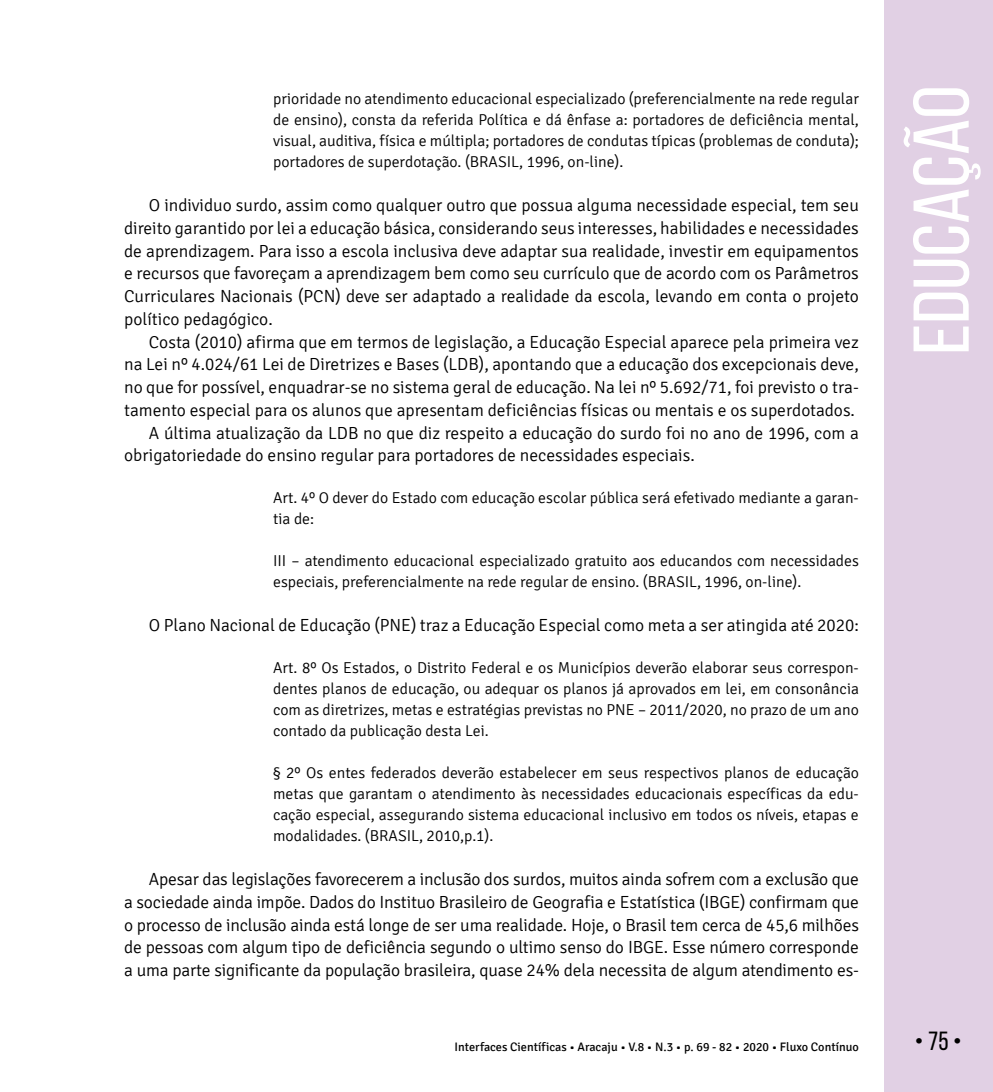
<style>
.page{position:relative;width:993px;height:1092px;background:#fff}
.page>*{position:absolute;margin:0;border:0;box-sizing:border-box;transform-origin:0 0}
.t1{font:78.75px "Bebas Neue";color:#fff;scale:1.09 1}
.t2{font:26.25px "Bebas Neue";color:#000}
.t3{font:300 17.5px/22.8px "Signika";color:#000;text-align:justify}
.t4{font:300 15.75px/21px "Signika";color:#000;text-align:justify}
.t5{font:12.25px "Signika";color:#000}
</style>
<div class="page">
<div style="left:883px;top:0;width:109px;height:1091px;background:#e1d0e4"></div>
<p class="t4" style="left:273px;top:89px;width:587px">prioridade no atendimento educacional especializado (preferencialmente na rede regular de ensino), consta da referida Política e dá ênfase a: portadores de deficiência mental, visual, auditiva, física e múltipla; portadores de condutas típicas (problemas de conduta); portadores de superdotação. (BRASIL, 1996, on-line).</p>
<p class="t3" style="left:124px;top:194px;width:736px;text-indent:25px">O individuo surdo, assim como qualquer outro que possua alguma necessidade especial, tem seu direito garantido por lei a educação básica, considerando seus interesses, habilidades e necessidades de aprendizagem. Para isso a escola inclusiva deve adaptar sua realidade, investir em equipamentos e recursos que favoreçam a aprendizagem bem como seu currículo que de acordo com os Parâmetros Curriculares Nacionais (PCN) deve ser adaptado a realidade da escola, levando em conta o projeto político pedagógico.</p>
<p class="t3" style="left:149px;top:330px;width:711px">Costa (2010) afirma que em termos de legislação, a Educação Especial aparece pela primeira vez</p>
<p class="t3" style="left:124px;top:353px;width:736px">na Lei nº 4.024/61 Lei de Diretrizes e Bases (LDB), apontando que a educação dos excepcionais deve,</p>
<p class="t3" style="left:124px;top:376px;width:736px">no que for possível, enquadrar-se no sistema geral de educação. Na lei nº 5.692/71, foi previsto o tra-</p>
<p class="t3" style="left:124px;top:399px;width:732px">tamento especial para os alunos que apresentam deficiências físicas ou mentais e os superdotados.</p>
<p class="t3" style="left:149px;top:421px;width:711px">A última atualização da LDB no que diz respeito a educação do surdo foi no ano de 1996, com a</p>
<p class="t3" style="left:124px;top:444px;width:572px">obrigatoriedade do ensino regular para portadores de necessidades especiais.</p>
<p class="t4" style="left:273px;top:488px;width:587px">Art. 4º O dever do Estado com educação escolar pública será efetivado mediante a garan&shy;tia de:</p>
<p class="t4" style="left:273px;top:551px;width:587px">III – atendimento educacional especializado gratuito aos educandos com necessidades especiais, preferencialmente na rede regular de ensino. (BRASIL, 1996, on-line).</p>
<p class="t3" style="left:149px;top:614px;width:711px">O Plano Nacional de Educação (PNE) traz a Educação Especial como meta a ser atingida até 2020:</p>
<p class="t4" style="left:273px;top:657px;width:587px">Art. 8º Os Estados, o Distrito Federal e os Municípios deverão elaborar seus correspon&shy;dentes planos de educação, ou adequar os planos já aprovados em lei, em consonância com as diretrizes, metas e estratégias previstas no PNE – 2011/2020, no prazo de um ano contado da publicação desta Lei.</p>
<p class="t4" style="left:273px;top:762px;width:587px">§ 2º Os entes federados deverão estabelecer em seus respectivos planos de educação metas que garantam o atendimento às necessidades educacionais específicas da edu&shy;cação especial, assegurando sistema educacional inclusivo em todos os níveis, etapas e modalidades. (BRASIL, 2010,p.1).</p>
<p class="t3" style="left:124px;top:868px;width:736px;text-indent:25px">Apesar das legislações favorecerem a inclusão dos surdos, muitos ainda sofrem com a exclusão que a sociedade ainda impõe. Dados do Instituo Brasileiro de Geografia e Estatística (IBGE) confirmam que o processo de inclusão ainda está longe de ser uma realidade. Hoje, o Brasil tem cerca de 45,6 milhões de pessoas com algum tipo de deficiência segundo o ultimo senso do IBGE. Esse número corresponde a uma parte significante da população brasileira, quase 24% dela necessita de algum atendimento es-</p>
<h1 class="t1" style="left:898px;top:355px;width:248px;rotate:-90deg">EDUCAÇÃO</h1>
<p class="t5" style="left:454px;top:1040px;width:405px">Interfaces Científicas • Aracaju • V.8 • N.3 • p. 69 - 82 • 2020 • Fluxo Contínuo</p>
<h2 class="t2" style="left:914px;top:1026px;width:48px">• 75 •</h2>
</div>
